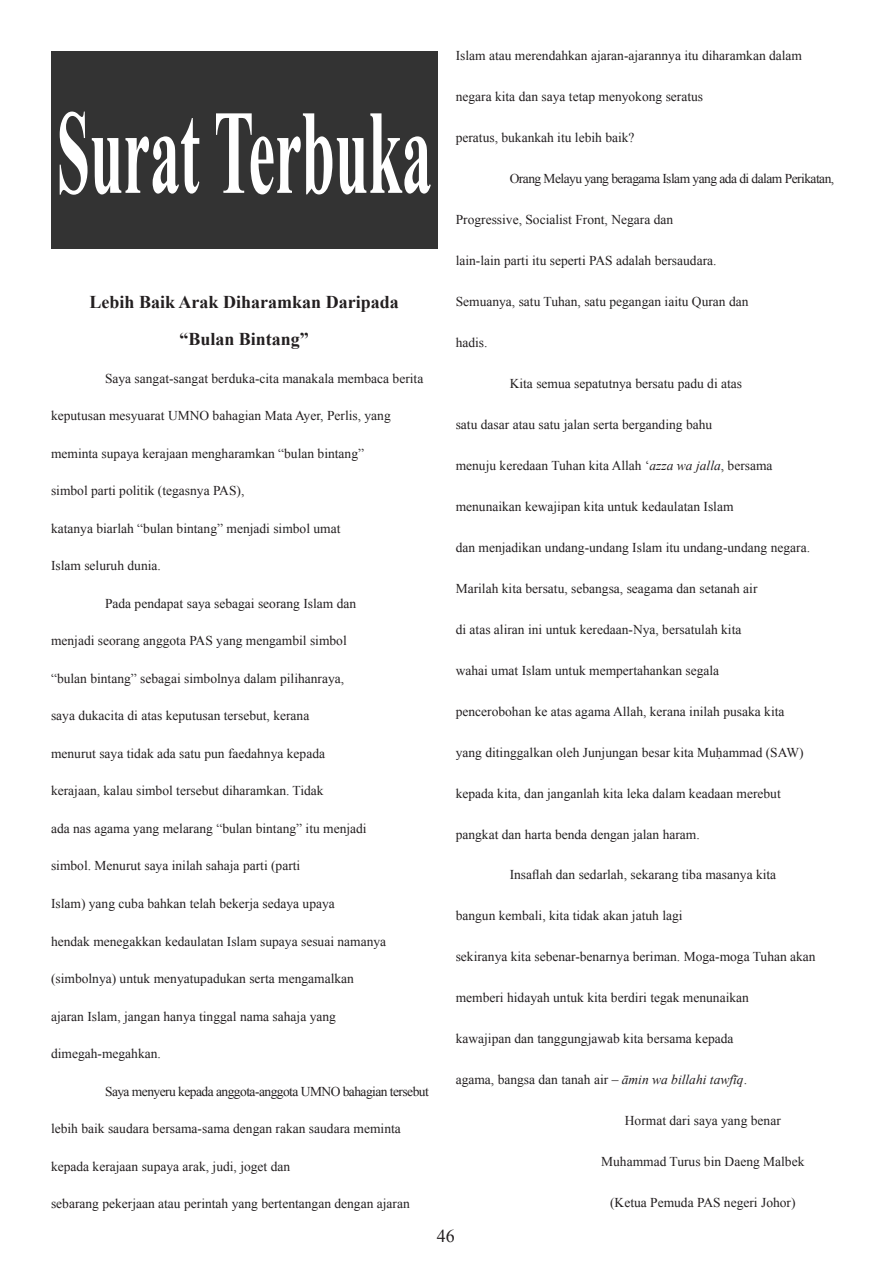
<style>
.page{position:relative;width:893px;height:1263px;background:#fff}
.page>*{position:absolute;margin:0;border:0;box-sizing:border-box;transform-origin:0 0}
.t1{font:700 120px "Times New Roman";color:#fff;scale:.5 1}
.t2{font:700 18px "Times New Roman";color:#231f20}
.t3{font:18px "Times New Roman";color:#231f20}
.t4{font:13.5px "Times New Roman";color:#231f20}
.t5{font:13.5px "Times New Roman";letter-spacing:-.04em;color:#231f20}
.s1{font-style:italic}
</style>
<div class="page">
<div style="left:51px;top:51px;width:386px;height:198px;background:#333"></div>
<p class="t1" style="left:57px;top:66px;width:752px">Surat Terbuka</p>
<p class="t2" style="left:90px;top:289px;width:311px">Lebih Baik Arak Diharamkan Daripada</p>
<p class="t2" style="left:179px;top:326px;width:131px">“Bulan Bintang”</p>
<p class="t4" style="left:105px;top:369px;width:320px">Saya sangat-sangat berduka-cita manakala membaca berita</p>
<p class="t4" style="left:51px;top:406px;width:341px">keputusan mesyuarat UMNO bahagian Mata Ayer, Perlis, yang</p>
<p class="t4" style="left:51px;top:444px;width:315px">meminta supaya kerajaan mengharamkan “bulan bintang”</p>
<p class="t4" style="left:51px;top:481px;width:195px">simbol parti politik (tegasnya PAS),</p>
<p class="t4" style="left:51px;top:519px;width:291px">katanya biarlah “bulan bintang” menjadi simbol umat</p>
<p class="t4" style="left:51px;top:556px;width:111px">Islam seluruh dunia.</p>
<p class="t4" style="left:105px;top:594px;width:253px">Pada pendapat saya sebagai seorang Islam dan</p>
<p class="t4" style="left:51px;top:631px;width:297px">menjadi seorang anggota PAS yang mengambil simbol</p>
<p class="t4" style="left:51px;top:669px;width:295px">“bulan bintang” sebagai simbolnya dalam pilihanraya,</p>
<p class="t4" style="left:51px;top:706px;width:260px">saya dukacita di atas keputusan tersebut, kerana</p>
<p class="t4" style="left:51px;top:744px;width:276px">menurut saya tidak ada satu pun faedahnya kepada</p>
<p class="t4" style="left:51px;top:781px;width:274px">kerajaan, kalau simbol tersebut diharamkan. Tidak</p>
<p class="t4" style="left:51px;top:819px;width:317px">ada nas agama yang melarang “bulan bintang” itu menjadi</p>
<p class="t4" style="left:51px;top:856px;width:251px">simbol. Menurut saya inilah sahaja parti (parti</p>
<p class="t4" style="left:51px;top:894px;width:285px">Islam) yang cuba bahkan telah bekerja sedaya upaya</p>
<p class="t4" style="left:51px;top:931px;width:337px">hendak menegakkan kedaulatan Islam supaya sesuai namanya</p>
<p class="t4" style="left:51px;top:969px;width:304px">(simbolnya) untuk menyatupadukan serta mengamalkan</p>
<p class="t4" style="left:51px;top:1006px;width:286px">ajaran Islam, jangan hanya tinggal nama sahaja yang</p>
<p class="t4" style="left:51px;top:1044px;width:111px">dimegah-megahkan.</p>
<p class="t5" style="left:105px;top:1081px;width:325px">Saya menyeru kepada anggota-anggota UMNO bahagian tersebut</p>
<p class="t4" style="left:51px;top:1119px;width:351px">lebih baik saudara bersama-sama dengan rakan saudara meminta</p>
<p class="t4" style="left:51px;top:1156px;width:241px">kepada kerajaan supaya arak, judi, joget dan</p>
<p class="t4" style="left:51px;top:1194px;width:360px">sebarang pekerjaan atau perintah yang bertentangan dengan ajaran</p>
<p class="t4" style="left:456px;top:46px;width:348px">Islam atau merendahkan ajaran-ajarannya itu diharamkan dalam</p>
<p class="t4" style="left:456px;top:87px;width:249px">negara kita dan saya tetap menyokong seratus</p>
<p class="t4" style="left:456px;top:128px;width:180px">peratus, bukankah itu lebih baik?</p>
<p class="t5" style="left:510px;top:169px;width:326px">Orang Melayu yang beragama Islam yang ada di dalam Perikatan,</p>
<p class="t4" style="left:456px;top:210px;width:219px">Progressive, Socialist Front, Negara dan</p>
<p class="t4" style="left:456px;top:251px;width:262px">lain-lain parti itu seperti PAS adalah bersaudara.</p>
<p class="t4" style="left:456px;top:292px;width:294px">Semuanya, satu Tuhan, satu pegangan iaitu Quran dan</p>
<p class="t4" style="left:456px;top:333px;width:33px">hadis.</p>
<p class="t4" style="left:510px;top:374px;width:234px">Kita semua sepatutnya bersatu padu di atas</p>
<p class="t4" style="left:456px;top:415px;width:258px">satu dasar atau satu jalan serta berganding bahu</p>
<p class="t4" style="left:456px;top:456px;width:318px">menuju keredaan Tuhan kita Allah ‘<span class="s1">azza wa jalla</span>, bersama</p>
<p class="t4" style="left:456px;top:497px;width:279px">menunaikan kewajipan kita untuk kedaulatan Islam</p>
<p class="t4" style="left:456px;top:538px;width:356px">dan menjadikan undang-undang Islam itu undang-undang negara.</p>
<p class="t4" style="left:456px;top:579px;width:303px">Marilah kita bersatu, sebangsa, seagama dan setanah air</p>
<p class="t4" style="left:456px;top:620px;width:287px">di atas aliran ini untuk keredaan-Nya, bersatulah kita</p>
<p class="t4" style="left:456px;top:661px;width:265px">wahai umat Islam untuk mempertahankan segala</p>
<p class="t4" style="left:456px;top:702px;width:330px">pencerobohan ke atas agama Allah, kerana inilah pusaka kita</p>
<p class="t4" style="left:456px;top:742px;width:349px">yang ditinggalkan oleh Junjungan besar kita Muḥammad (SAW)</p>
<p class="t4" style="left:456px;top:783px;width:327px">kepada kita, dan janganlah kita leka dalam keadaan merebut</p>
<p class="t4" style="left:456px;top:824px;width:246px">pangkat dan harta benda dengan jalan haram.</p>
<p class="t4" style="left:510px;top:865px;width:268px">Insaflah dan sedarlah, sekarang tiba masanya kita</p>
<p class="t4" style="left:456px;top:906px;width:228px">bangun kembali, kita tidak akan jatuh lagi</p>
<p class="t4" style="left:456px;top:947px;width:361px">sekiranya kita sebenar-benarnya beriman. Moga-moga Tuhan akan</p>
<p class="t4" style="left:456px;top:988px;width:295px">memberi hidayah untuk kita berdiri tegak menunaikan</p>
<p class="t4" style="left:456px;top:1029px;width:279px">kawajipan dan tanggungjawab kita bersama kepada</p>
<p class="t4" style="left:456px;top:1070px;width:293px">agama, bangsa dan tanah air – <span class="s1">āmin wa billahi tawfīq</span>.</p>
<p class="t4" style="left:625px;top:1111px;width:157px">Hormat dari saya yang benar</p>
<p class="t4" style="left:601px;top:1152px;width:205px">Muhammad Turus bin Daeng Malbek</p>
<p class="t4" style="left:610px;top:1193px;width:187px">(Ketua Pemuda PAS negeri Johor)</p>
<h2 class="t3" style="left:437px;top:1223px;width:19px">46</h2>
</div>
